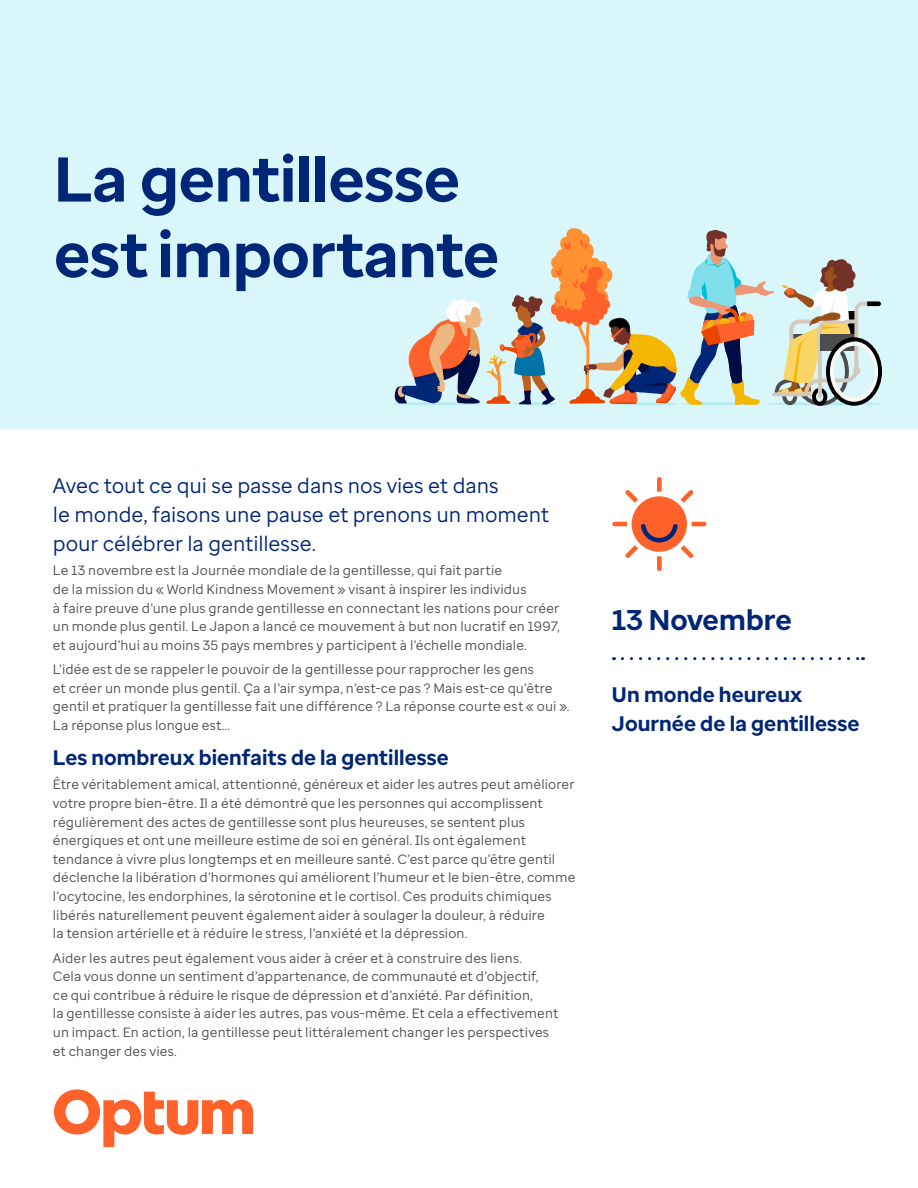
<style>
.page{position:relative;width:918px;height:1188px;background:#fff}
.page>*{position:absolute;margin:0;border:0;box-sizing:border-box;transform-origin:0 0}
.Headline{font:700 63px/75.6px "Enterprise Sans";letter-spacing:-.005em;color:#002677}
.t1{font:700 28.5px "Enterprise Sans";letter-spacing:.005em;color:#002677}
.Intro{font:21px/29.1px "Enterprise Sans";letter-spacing:-.005em;color:#002677}
.Body{font:700 21px/29.4px "Enterprise Sans";letter-spacing:.005em;color:#002677}
.Body-2{font:13.5px/18.6px "Enterprise Sans";letter-spacing:.01em;color:#4b4d4f}
</style>
<div class="page">
<div style="left:0;top:0;width:918px;height:429px;background:#d9f6fa"></div>
<svg style="left:54px;top:1089px;width:199px;height:58px"></svg>
<svg style="left:622px;top:657px;width:241px;height:3px"></svg>
<div style="left:632px;top:496px;width:55px;height:56px;background:#ff612b;border-radius:50%"></div>
<svg style="left:657px;top:477px;width:5px;height:15px"></svg>
<svg style="left:625px;top:490px;width:13px;height:13px"></svg>
<svg style="left:681px;top:490px;width:13px;height:13px"></svg>
<svg style="left:612px;top:522px;width:94px;height:49px"></svg>
<hr style="left:393px;top:402px;width:88px;height:3px;background:#b2ebf2;border-radius:50%">
<hr style="left:765px;top:402px;width:118px;height:3px;background:#b2ebf2;border-radius:50%">
<svg style="left:395px;top:228px;width:487px;height:178px"></svg>
<p class="Headline" style="left:54px;top:142px;width:447px">La gentillesse est importante</p>
<p class="Intro" style="left:53px;top:471px;width:498px">Avec tout ce qui se passe dans nos vies et dans<br>le monde, faisons une pause et prenons un moment pour célébrer la gentillesse.</p>
<p class="Body-2" style="left:53px;top:561px;width:508px">Le 13 novembre est la Journée mondiale de la gentillesse, qui fait partie<br>de la mission du « World Kindness Movement » visant à inspirer les individus<br>à faire preuve d’une plus grande gentillesse en connectant les nations pour créer un monde plus gentil. Le Japon a lancé ce mouvement à but non lucratif en 1997, et aujourd’hui au moins 35 pays membres y participent à l’échelle mondiale.</p>
<p class="Body-2" style="left:53px;top:660px;width:518px">L’idée est de se rappeler le pouvoir de la gentillesse pour rapprocher les gens<br>et créer un monde plus gentil. Ça a l’air sympa, n’est-ce pas ? Mais est-ce qu’être gentil et pratiquer la gentillesse fait une différence ? La réponse courte est « oui ».<br>La réponse plus longue est…</p>
<p class="Body" style="left:53px;top:743px;width:397px">Les nombreux bienfaits de la gentillesse</p>
<p class="Body-2" style="left:53px;top:775px;width:524px">Être véritablement amical, attentionné, généreux et aider les autres peut améliorer votre propre bien-être. Il a été démontré que les personnes qui accomplissent régulièrement des actes de gentillesse sont plus heureuses, se sentent plus énergiques et ont une meilleure estime de soi en général. Ils ont également tendance à vivre plus longtemps et en meilleure santé. C’est parce qu’être gentil déclenche la libération d’hormones qui améliorent l’humeur et le bien-être, comme l’ocytocine, les endorphines, la sérotonine et le cortisol. Ces produits chimiques libérés naturellement peuvent également aider à soulager la douleur, à réduire<br>la tension artérielle et à réduire le stress, l’anxiété et la dépression.</p>
<p class="Body-2" style="left:53px;top:948px;width:507px">Aider les autres peut également vous aider à créer et à construire des liens.<br>Cela vous donne un sentiment d’appartenance, de communauté et d’objectif,<br>ce qui contribue à réduire le risque de dépression et d’anxiété. Par définition,<br>la gentillesse consiste à aider les autres, pas vous-même. Et cela a effectivement un impact. En action, la gentillesse peut littéralement changer les perspectives et changer des vies.</p>
<p class="t1" style="left:612px;top:601px;width:181px">13 Novembre</p>
<p class="Body" style="left:612px;top:679px;width:249px">Un monde heureux<br>Journée de la gentillesse</p>
</div>
